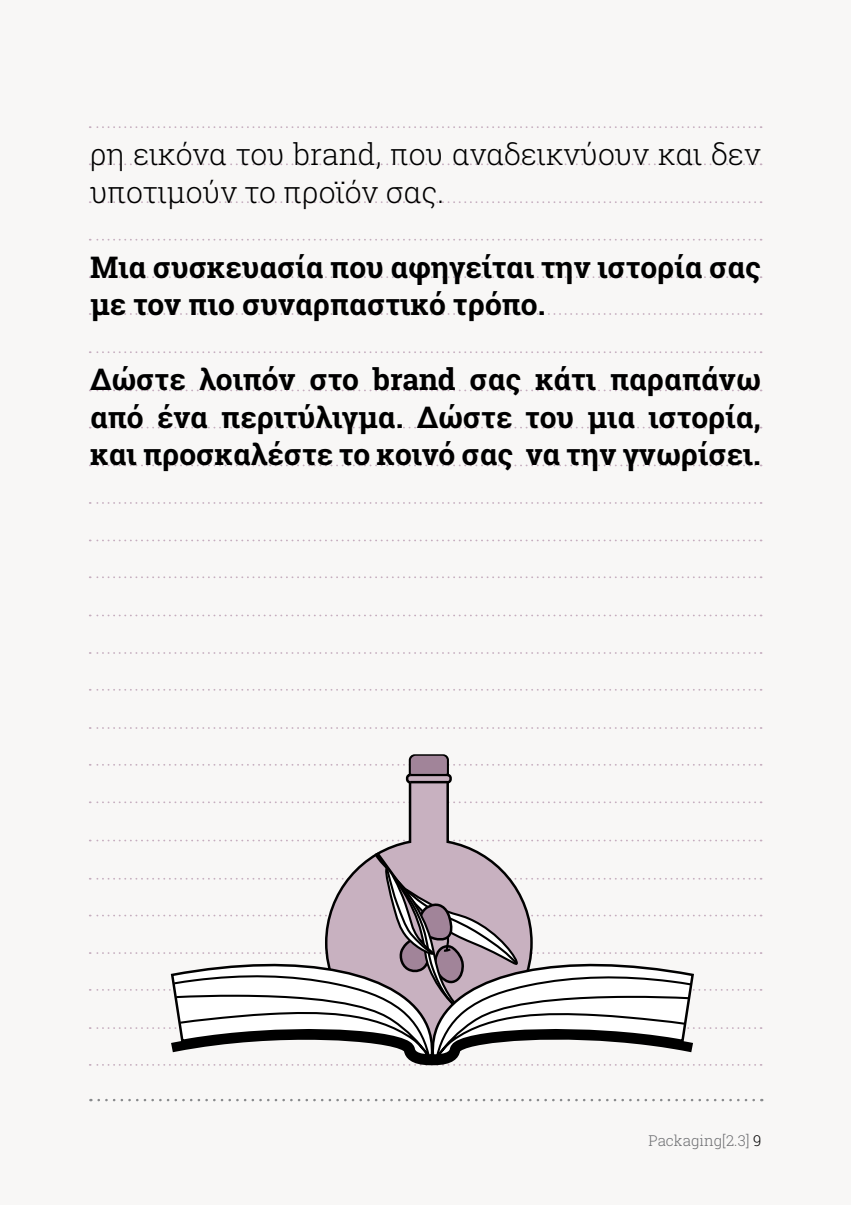
<style>
.page{position:relative;width:851px;height:1205px;background:#fff}
.page>*{position:absolute;margin:0;border:0;box-sizing:border-box;transform-origin:0 0}
.t1{font:700 30px/37.5px "Roboto Slab";color:#000}
.t2{font:300 30px/37.5px "Roboto Slab";color:#000}
.t3{font:300 15px "Roboto Slab";color:#6d6e71}
.s1{color:#000}
</style>
<div class="page">
<div style="left:0;top:0;width:850px;height:1205px;background:#f8f7f6"></div>
<svg style="left:90px;top:801px;width:671px;height:2px"></svg>
<svg style="left:90px;top:652px;width:671px;height:2px"></svg>
<svg style="left:90px;top:502px;width:671px;height:2px"></svg>
<svg style="left:90px;top:239px;width:671px;height:2px"></svg>
<svg style="left:90px;top:614px;width:671px;height:2px"></svg>
<svg style="left:90px;top:351px;width:671px;height:2px"></svg>
<svg style="left:90px;top:464px;width:671px;height:2px"></svg>
<svg style="left:90px;top:201px;width:671px;height:2px"></svg>
<svg style="left:90px;top:727px;width:671px;height:2px"></svg>
<svg style="left:90px;top:576px;width:671px;height:2px"></svg>
<svg style="left:90px;top:313px;width:671px;height:2px"></svg>
<svg style="left:90px;top:427px;width:671px;height:1px"></svg>
<svg style="left:90px;top:163px;width:671px;height:2px"></svg>
<svg style="left:90px;top:839px;width:671px;height:2px"></svg>
<svg style="left:90px;top:689px;width:671px;height:2px"></svg>
<svg style="left:90px;top:539px;width:671px;height:2px"></svg>
<svg style="left:90px;top:276px;width:671px;height:2px"></svg>
<svg style="left:90px;top:389px;width:671px;height:2px"></svg>
<svg style="left:90px;top:126px;width:671px;height:2px"></svg>
<svg style="left:90px;top:1099px;width:663px;height:2px"></svg>
<svg style="left:324px;top:754px;width:210px;height:98px"></svg>
<hr style="left:410px;top:773px;width:37px;height:3px;background:#000">
<hr style="left:410px;top:781px;width:37px;height:2px;background:#000">
<svg style="left:90px;top:756px;width:671px;height:17px"></svg>
<svg style="left:90px;top:852px;width:671px;height:214px"></svg>
<svg style="left:172px;top:972px;width:521px;height:94px"></svg>
<p class="t2" style="left:90px;top:135px;width:672px">ρη εικόνα του brand, που αναδεικνύουν και δεν υποτιμούν το προϊόν σας.</p>
<p class="t1" style="left:90px;top:248px;width:672px">Μια συσκευασία που αφηγείται την ιστορία σας με τον πιο συναρπαστικό τρόπο.</p>
<p class="t1" style="left:90px;top:360px;width:672px;text-align:justify">Δώστε λοιπόν στο brand σας κάτι παραπάνω από ένα περιτύλιγμα. Δώστε του μια ιστορία, και προσκαλέστε το κοινό σας να την γνωρίσει.</p>
<p class="t3" style="left:648px;top:1130px;width:115px">Packaging[2.3] <span class="s1">9</span></p>
</div>
